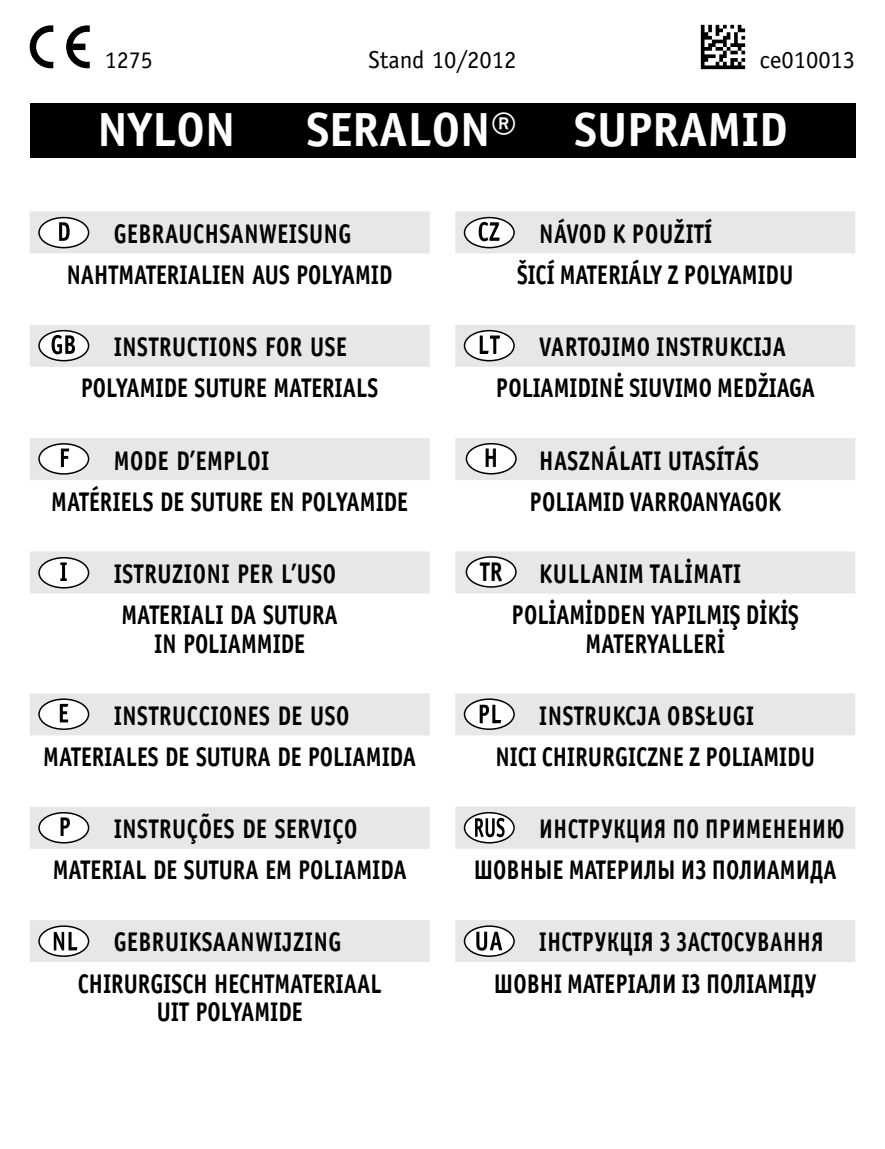
<style>
.page{position:relative;width:885px;height:1149px;background:#fff}
.page>*{position:absolute;margin:0;border:0;box-sizing:border-box;transform-origin:0 0}
.t1{font:700 48px "Officina Sans";color:#fff}
.t2{font:700 27px/41.4px "Officina Sans";color:#000;text-align:center;scale:.83 1}
.t3{font:700 27px/41.4px "Officina Sans E";color:#000;scale:.83 1}
.t4{font:700 27px/41.4px "Officina Sans C";color:#000;text-align:right;scale:.79 1}
.t5{font:27px/41.4px "Officina Sans Bold T";color:#000;scale:.83 1}
.t6{font:700 27px/41.4px "Officina Sans B";color:#000;text-align:center;scale:.83 1}
.t7{font:24.6px "Officina Sans";color:#000}
.t8{font:24px "Officina Sans";color:#000}
</style>
<div class="page">
<div style="left:455px;top:211px;width:400px;height:42px;background:#e7e7e7"></div>
<div style="left:455px;top:324px;width:400px;height:42px;background:#e7e7e7"></div>
<div style="left:455px;top:438px;width:400px;height:42px;background:#e7e7e7"></div>
<div style="left:455px;top:551px;width:400px;height:42px;background:#e7e7e7"></div>
<div style="left:455px;top:693px;width:400px;height:42px;background:#e7e7e7"></div>
<div style="left:455px;top:806px;width:400px;height:42px;background:#e7e7e7"></div>
<div style="left:455px;top:919px;width:400px;height:42px;background:#e7e7e7"></div>
<div style="left:30px;top:211px;width:399px;height:42px;background:#e7e7e7"></div>
<div style="left:30px;top:325px;width:399px;height:42px;background:#e7e7e7"></div>
<div style="left:30px;top:438px;width:399px;height:42px;background:#e7e7e7"></div>
<div style="left:30px;top:551px;width:399px;height:42px;background:#e7e7e7"></div>
<div style="left:30px;top:693px;width:399px;height:42px;background:#e7e7e7"></div>
<div style="left:30px;top:806px;width:399px;height:42px;background:#e7e7e7"></div>
<div style="left:30px;top:919px;width:399px;height:42px;background:#e7e7e7"></div>
<div style="left:464px;top:330px;width:50px;height:30px;background:#fff;border-radius:50%"></div>
<div style="left:463px;top:330px;width:51px;height:31px;border:2px solid #000;border-radius:50%"></div>
<svg style="left:479px;top:335px;width:21px;height:19px"></svg>
<div style="left:464px;top:217px;width:50px;height:30px;background:#fff;border-radius:50%"></div>
<div style="left:463px;top:217px;width:51px;height:31px;border:2px solid #000;border-radius:50%"></div>
<svg style="left:478px;top:222px;width:21px;height:19px"></svg>
<div style="left:39px;top:699px;width:50px;height:30px;background:#fff;border-radius:50%"></div>
<div style="left:38px;top:698px;width:51px;height:31px;border:2px solid #000;border-radius:50%"></div>
<svg style="left:60px;top:703px;width:8px;height:19px"></svg>
<div style="left:39px;top:557px;width:50px;height:30px;background:#fff;border-radius:50%"></div>
<div style="left:38px;top:557px;width:51px;height:31px;border:2px solid #000;border-radius:50%"></div>
<svg style="left:60px;top:562px;width:7px;height:18px"></svg>
<div style="left:39px;top:443px;width:50px;height:30px;background:#fff;border-radius:50%"></div>
<div style="left:38px;top:443px;width:51px;height:31px;border:2px solid #000;border-radius:50%"></div>
<svg style="left:61px;top:448px;width:8px;height:19px"></svg>
<div style="left:39px;top:330px;width:50px;height:30px;background:#fff;border-radius:50%"></div>
<div style="left:38px;top:330px;width:51px;height:31px;border:2px solid #000;border-radius:50%"></div>
<svg style="left:52px;top:335px;width:23px;height:19px"></svg>
<div style="left:39px;top:217px;width:50px;height:30px;background:#fff;border-radius:50%"></div>
<div style="left:38px;top:217px;width:51px;height:31px;border:2px solid #000;border-radius:50%"></div>
<svg style="left:59px;top:222px;width:11px;height:19px"></svg>
<div style="left:466px;top:443px;width:50px;height:30px;background:#fff;border-radius:50%"></div>
<div style="left:465px;top:443px;width:51px;height:31px;border:2px solid #000;border-radius:50%"></div>
<div style="left:39px;top:812px;width:50px;height:30px;background:#fff;border-radius:50%"></div>
<div style="left:38px;top:811px;width:51px;height:32px;border:2px solid #000;border-radius:50%"></div>
<svg style="left:61px;top:817px;width:9px;height:18px"></svg>
<img style="left:700px;top:24px;width:45px;height:46px">
<div style="left:464px;top:699px;width:50px;height:30px;background:#fff;border-radius:50%"></div>
<div style="left:463px;top:698px;width:51px;height:31px;border:2px solid #000;border-radius:50%"></div>
<svg style="left:479px;top:704px;width:22px;height:19px"></svg>
<svg style="left:464px;top:812px;width:50px;height:30px"></svg>
<div style="left:463px;top:811px;width:51px;height:32px;border:2px solid #000;border-radius:50%"></div>
<svg style="left:475px;top:817px;width:29px;height:20px"></svg>
<svg style="left:464px;top:925px;width:50px;height:30px"></svg>
<div style="left:463px;top:925px;width:51px;height:31px;border:2px solid #000;border-radius:50%"></div>
<svg style="left:476px;top:931px;width:26px;height:19px"></svg>
<div style="left:466px;top:556px;width:50px;height:30px;background:#fff;border-radius:50%"></div>
<div style="left:465px;top:556px;width:51px;height:31px;border:2px solid #000;border-radius:50%"></div>
<div style="left:30px;top:103px;width:825px;height:54px;background:#000"></div>
<svg style="left:39px;top:925px;width:50px;height:30px"></svg>
<div style="left:38px;top:925px;width:51px;height:31px;border:2px solid #000;border-radius:50%"></div>
<svg style="left:54px;top:931px;width:23px;height:19px"></svg>
<p class="t8" style="left:105px;top:51px;width:49px">1275</p>
<p class="t7" style="left:368px;top:50px;width:150px">Stand 10/2012</p>
<p class="t7" style="left:759px;top:50px;width:97px">ce010013</p>
<h1 class="t1" style="left:97px;top:111px;width:139px">NYLON</h1>
<h1 class="t1" style="left:306px;top:111px;width:482px">SERALON® SUPRAMID</h1>
<p class="t2" style="left:67px;top:215px;width:394px">GEBRAUCHSANWEISUNG<br>NAHTMATERIALIEN AUS POLYAMID</p>
<p class="t2" style="left:81px;top:328px;width:359px">INSTRUCTIONS FOR USE<br>POLYAMIDE SUTURE MATERIALS</p>
<p class="t2" style="left:51px;top:442px;width:431px;text-align:left;text-indent:62px">MODE D’EMPLOI<br>MATÉRIELS DE SUTURE EN POLYAMIDE</p>
<p class="t2" style="left:114px;top:555px;width:271px;text-align:left">ISTRUZIONI PER L’USO<br>MATERIALI DA SUTURA</p>
<p class="t2" style="left:154px;top:625px;width:183px">IN POLIAMMIDE</p>
<p class="t2" style="left:43px;top:697px;width:451px">INSTRUCCIONES DE USO<br>MATERIALES DE SUTURA DE POLIAMIDA</p>
<p class="t2" style="left:53px;top:810px;width:428px">INSTRUÇÕES DE SERVIÇO<br>MATERIAL DE SUTURA EM POLIAMIDA</p>
<p class="t2" style="left:78px;top:923px;width:368px">GEBRUIKSAANWIJZING<br>CHIRURGISCH HECHTMATERIAAL</p>
<p class="t2" style="left:157px;top:993px;width:177px">UIT POLYAMIDE</p>
<p class="t3" style="left:517px;top:215px;width:334px;text-indent:22px">NÁVOD K POUŽITÍ<br>ŠICÍ MATERIÁLY Z POLYAMIDU</p>
<p class="t6" style="left:495px;top:326px;width:386px">VARTOJIMO INSTRUKCIJA<br>POLIAMIDINË SIUVIMO MEDÞIAGA</p>
<p class="t3" style="left:484px;top:439px;width:19px">H</p>
<p class="t3" style="left:529px;top:442px;width:305px;text-align:center">HASZNÁLATI UTASÍTÁS<br>POLIAMID VARROANYAGOK</p>
<p class="t5" style="left:481px;top:552px;width:19px">H</p>
<p class="t5" style="left:511px;top:552px;width:348px;text-indent:28px">KULLANIM TALÝMATI<br>POLÝAMÝDDEN YAPILMIÞ DÝKÝÞ</p>
<p class="t5" style="left:585px;top:622px;width:169px">MATERYALLERÝ</p>
<p class="t3" style="left:480px;top:553px;width:28px">TR</p>
<p class="t3" style="left:495px;top:697px;width:386px;text-indent:44px">INSTRUKCJA OBSŁUGI<br>NICI CHIRURGICZNE Z POLIAMIDU</p>
<p class="t4" style="left:474px;top:810px;width:470px">ИНСТРУКЦИЯ ПО ПРИМЕНЕНИЮ<br>ШОВНЫЕ МАТЕРИЛЫ ИЗ ПОЛИАМИДА</p>
<p class="t4" style="left:494px;top:923px;width:418px">ІНСТРУКЦІЯ З ЗАСТОСУВАННЯ<br>ШОВНІ МАТЕРІАЛИ ІЗ ПОЛІАМІДУ</p>
</div>
